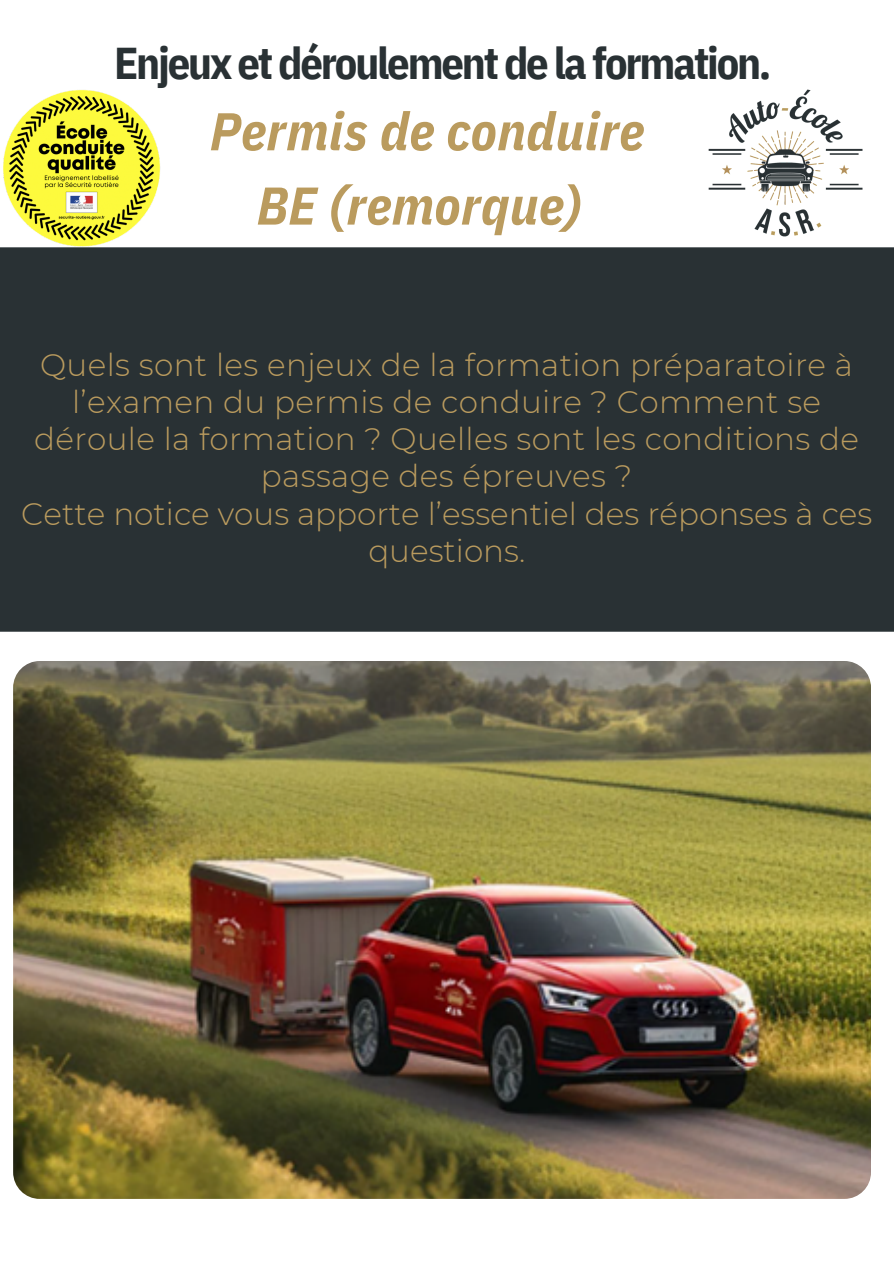
<style>
.page{position:relative;width:894px;height:1264px;background:#fff}
.page>*{position:absolute;margin:0;border:0;box-sizing:border-box;transform-origin:0 0}
.t1{font:italic 700 53.1px/74.2px "IBM Plex Sans Cond";letter-spacing:.01em;color:#ba9b5e;text-align:center}
.t2{font:700 44.4px "IBM Plex Sans Cond";letter-spacing:-.05em;color:#293134}
.t3{font:300 31.05px/37.2px "Montserrat";letter-spacing:.01em;color:#ba9b5e;text-align:center}
</style>
<div class="page">
<div style="left:0;top:247px;width:893px;height:384px;background:#293134"></div>
<img style="left:13px;top:661px;width:857px;height:537px;border-radius:27px">
<img style="left:678px;top:89px;width:214px;height:159px">
<img style="left:3px;top:90px;width:157px;height:157px">
<p class="t2" style="left:114px;top:33px;width:658px">Enjeux et déroulement de la formation.</p>
<p class="t1" style="left:210px;top:93px;width:435px">Permis de conduire<br>BE (remorque)</p>
<h1 class="t3" style="left:34px;top:346px;width:826px">Quels sont les enjeux de la formation préparatoire à l’examen du permis de conduire ? Comment se déroule la formation ? Quelles sont les conditions de passage des épreuves ?</h1>
<p class="t3" style="left:21px;top:495px;width:852px">Cette notice vous apporte l’essentiel des réponses à ces questions.</p>
</div>
